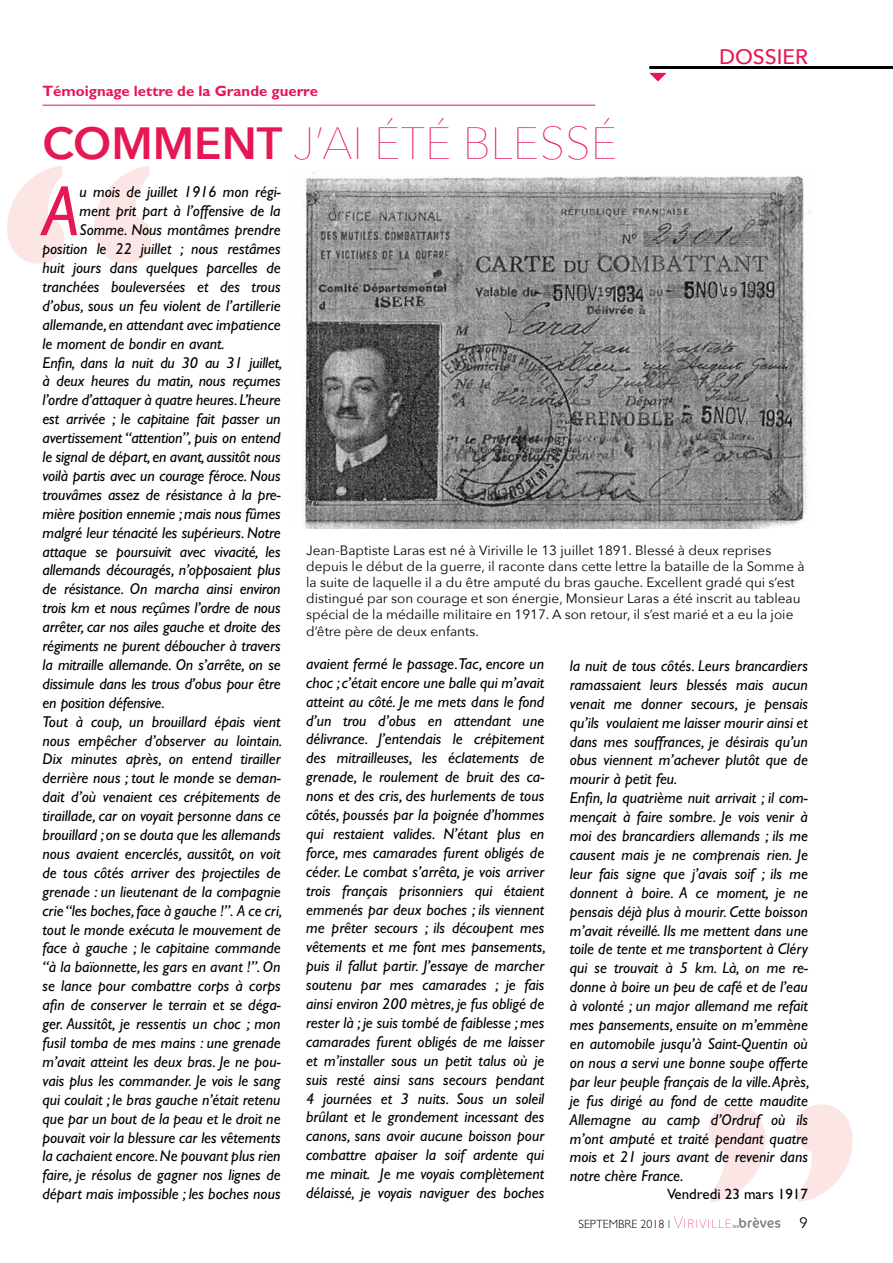
<style>
.page{position:relative;width:893px;height:1263px;background:#fff}
.page>*{position:absolute;margin:0;border:0;box-sizing:border-box;transform-origin:0 0}
.t1{font:italic 71.25px "Gill Sans";color:#e61753}
.t2{font:200 45px "Avenir Next";color:#e61753}
.t3{font:500 21px "Avenir Next";color:#e61753}
.t4{font:italic 15.75px/18.9px "Gill Sans";color:#000;text-align:justify}
.t5{font:700 15px "Gill Sans";color:#e61753}
.t6{font:15px "Gill Sans";color:#000}
.t7{font:15px "Avenir Next";color:#000}
.t8{font:13.5px/16.2px "Avenir Next";color:#000}
.t9{font:300 12px "Gill Sans";color:#000}
.s1{font-weight:600}
.s2{color:#00528a}
</style>
<div class="page">
<svg style="left:674px;top:1216px;width:106px;height:12px"></svg>
<svg style="left:649px;top:73px;width:18px;height:9px"></svg>
<hr style="left:649px;top:66px;width:244px;height:3px;background:#000">
<svg style="left:708px;top:1104px;width:145px;height:98px"></svg>
<svg style="left:7px;top:166px;width:144px;height:98px"></svg>
<hr style="left:43px;top:105px;width:552px;height:1px;background:#e61753">
<img style="left:302px;top:172px;width:508px;height:357px">
<p class="t5" style="left:43px;top:82px;width:277px">Témoignage lettre de la Grande guerre</p>
<h2 class="t2" style="left:43px;top:105px;width:576px"><span class="s1">COMMENT</span> J’AI ÉTÉ BLESSÉ</h2>
<h3 class="t3" style="left:719px;top:38px;width:90px">DOSSIER</h3>
<h1 class="t1" style="left:43px;top:170px;width:39px">A</h1>
<p class="t4" style="left:80px;top:183px;width:203px">u mois de juillet 1916 mon régi-</p>
<p class="t4" style="left:80px;top:202px;width:203px">ment prit part à l’offensive de la</p>
<p class="t4" style="left:80px;top:221px;width:203px">Somme. Nous montâmes prendre</p>
<p class="t4" style="left:43px;top:239px;width:240px">position le 22 juillet ; nous restâmes</p>
<p class="t4" style="left:43px;top:258px;width:240px">huit jours dans quelques parcelles de</p>
<p class="t4" style="left:43px;top:277px;width:240px">tranchées bouleversées et des trous</p>
<p class="t4" style="left:43px;top:296px;width:240px">d’obus, sous un feu violent de l’artillerie</p>
<p class="t4" style="left:43px;top:315px;width:240px">allemande, en attendant avec impatience</p>
<p class="t4" style="left:43px;top:334px;width:184px">le moment de bondir en avant.</p>
<p class="t4" style="left:43px;top:353px;width:241px">Enfin, dans la nuit du 30 au 31 juillet,</p>
<p class="t4" style="left:43px;top:372px;width:240px">à deux heures du matin, nous reçumes</p>
<p class="t4" style="left:43px;top:391px;width:240px">l’ordre d’attaquer à quatre heures. L’heure</p>
<p class="t4" style="left:43px;top:410px;width:240px">est arrivée ; le capitaine fait passer un</p>
<p class="t4" style="left:43px;top:428px;width:240px">avertissement “attention”, puis on entend</p>
<p class="t4" style="left:43px;top:447px;width:240px">le signal de départ, en avant, aussitôt nous</p>
<p class="t4" style="left:43px;top:466px;width:240px">voilà partis avec un courage féroce. Nous</p>
<p class="t4" style="left:43px;top:485px;width:240px">trouvâmes assez de résistance à la pre-</p>
<p class="t4" style="left:43px;top:504px;width:240px">mière position ennemie ; mais nous fûmes</p>
<p class="t4" style="left:43px;top:523px;width:240px">malgré leur ténacité les supérieurs. Notre</p>
<p class="t4" style="left:43px;top:542px;width:240px">attaque se poursuivit avec vivacité, les</p>
<p class="t4" style="left:43px;top:561px;width:240px">allemands découragés, n’opposaient plus</p>
<p class="t4" style="left:43px;top:580px;width:240px">de résistance. On marcha ainsi environ</p>
<p class="t4" style="left:43px;top:599px;width:240px">trois km et nous reçûmes l’ordre de nous</p>
<p class="t4" style="left:43px;top:617px;width:240px">arrêter, car nos ailes gauche et droite des</p>
<p class="t4" style="left:43px;top:636px;width:240px">régiments ne purent déboucher à travers</p>
<p class="t4" style="left:43px;top:655px;width:240px">la mitraille allemande. On s’arrête, on se</p>
<p class="t4" style="left:43px;top:674px;width:240px">dissimule dans les trous d’obus pour être</p>
<p class="t4" style="left:43px;top:693px;width:124px">en position défensive.</p>
<p class="t4" style="left:43px;top:712px;width:240px">Tout à coup, un brouillard épais vient</p>
<p class="t4" style="left:43px;top:731px;width:241px">nous empêcher d’observer au lointain.</p>
<p class="t4" style="left:43px;top:750px;width:240px">Dix minutes après, on entend tirailler</p>
<p class="t4" style="left:43px;top:769px;width:240px">derrière nous ; tout le monde se deman-</p>
<p class="t4" style="left:43px;top:788px;width:240px">dait d’où venaient ces crépitements de</p>
<p class="t4" style="left:43px;top:806px;width:240px">tiraillade, car on voyait personne dans ce</p>
<p class="t4" style="left:43px;top:825px;width:240px">brouillard ; on se douta que les allemands</p>
<p class="t4" style="left:43px;top:844px;width:240px">nous avaient encerclés, aussitôt, on voit</p>
<p class="t4" style="left:43px;top:863px;width:240px">de tous côtés arriver des projectiles de</p>
<p class="t4" style="left:43px;top:882px;width:240px">grenade : un lieutenant de la compagnie</p>
<p class="t4" style="left:43px;top:901px;width:241px">crie “les boches, face à gauche !”. A ce cri,</p>
<p class="t4" style="left:43px;top:920px;width:240px">tout le monde exécuta le mouvement de</p>
<p class="t4" style="left:43px;top:939px;width:240px">face à gauche ; le capitaine commande</p>
<p class="t4" style="left:43px;top:958px;width:240px">“à la baïonnette, les gars en avant !”. On</p>
<p class="t4" style="left:43px;top:977px;width:240px">se lance pour combattre corps à corps</p>
<p class="t4" style="left:43px;top:995px;width:240px">afin de conserver le terrain et se déga-</p>
<p class="t4" style="left:43px;top:1014px;width:240px">ger. Aussitôt, je ressentis un choc ; mon</p>
<p class="t4" style="left:43px;top:1033px;width:240px">fusil tomba de mes mains : une grenade</p>
<p class="t4" style="left:43px;top:1052px;width:240px">m’avait atteint les deux bras. Je ne pou-</p>
<p class="t4" style="left:43px;top:1071px;width:240px">vais plus les commander. Je vois le sang</p>
<p class="t4" style="left:43px;top:1090px;width:240px">qui coulait ; le bras gauche n’était retenu</p>
<p class="t4" style="left:43px;top:1109px;width:240px">que par un bout de la peau et le droit ne</p>
<p class="t4" style="left:43px;top:1128px;width:240px">pouvait voir la blessure car les vêtements</p>
<p class="t4" style="left:43px;top:1147px;width:240px">la cachaient encore. Ne pouvant plus rien</p>
<p class="t4" style="left:43px;top:1166px;width:240px">faire, je résolus de gagner nos lignes de</p>
<p class="t4" style="left:43px;top:1184px;width:240px">départ mais impossible ; les boches nous</p>
<p class="t8" style="left:306px;top:541px;width:500px">Jean-Baptiste Laras est né à Viriville le 13 juillet 1891. Blessé à deux reprises depuis le début de la guerre, il raconte dans cette lettre la bataille de la Somme à la suite de laquelle il a du être amputé du bras gauche. Excellent gradé qui s’est distingué par son courage et son énergie, Monsieur Laras a été inscrit au tableau spécial de la médaille militaire en 1917. A son retour, il s’est marié et a eu la joie d’être père de deux enfants.</p>
<p class="t4" style="left:306px;top:654px;width:241px">avaient fermé le passage.Tac, encore un choc ; c’était encore une balle qui m’avait atteint au côté. Je me mets dans le fond d’un trou d’obus en attendant une délivrance. J’entendais le crépitement des mitrailleuses, les éclatements de grenade, le roulement de bruit des ca&shy;nons et des cris, des hurlements de tous côtés, poussés par la poignée d’hommes qui restaient valides. N’étant plus en force, mes camarades furent obligés de céder. Le combat s’arrêta, je vois arriver trois français prisonniers qui étaient emmenés par deux boches ; ils viennent me prêter secours ; ils découpent mes vêtements et me font mes pansements, puis il fallut partir. J’essaye de marcher soutenu par mes camarades ; je fais ainsi environ 200 mètres, je fus obligé de rester là ; je suis tombé de faiblesse ; mes camarades furent obligés de me laisser et m’installer sous un petit talus où je suis resté ainsi sans secours pendant 4 journées et 3 nuits. Sous un soleil brûlant et le grondement incessant des canons, sans avoir aucune boisson pour combattre apaiser la soif ardente qui me minait. Je me voyais complètement délaissé, je voyais naviguer des boches</p>
<p class="t4" style="left:570px;top:656px;width:241px;text-align:left">la nuit de tous côtés. Leurs brancardiers ramassaient leurs blessés mais aucun venait me donner secours, je pensais qu’ils voulaient me laisser mourir ainsi et dans mes souffrances, je désirais qu’un obus viennent m’achever plutôt que de mourir à petit feu.<br>Enfin, la quatrième nuit arrivait ; il com&shy;mençait à faire sombre. Je vois venir à moi des brancardiers allemands ; ils me causent mais je ne comprenais rien. Je leur fais signe que j’avais soif ; ils me donnent à boire. A ce moment, je ne pensais déjà plus à mourir. Cette boisson m’avait réveillé. Ils me mettent dans une toile de tente et me transportent à Cléry qui se trouvait à 5 km. Là, on me re&shy;donne à boire un peu de café et de l’eau à volonté ; un major allemand me refait mes pansements, ensuite on m’emmène en automobile jusqu’à Saint-Quentin où on nous a servi une bonne soupe offerte par leur peuple français de la ville. Après, je fus dirigé au fond de cette maudite Allemagne au camp d’Ordruf où ils m’ont amputé et traité pendant quatre mois et 21 jours avant de revenir dans notre chère France.</p>
<p class="t6" style="left:667px;top:1186px;width:142px">Vendredi 23 mars 1917</p>
<p class="t9" style="left:578px;top:1217px;width:94px">SEPTEMBRE 2018 <span class="s2">I</span></p>
<p class="t7" style="left:799px;top:1210px;width:10px">9</p>
</div>
